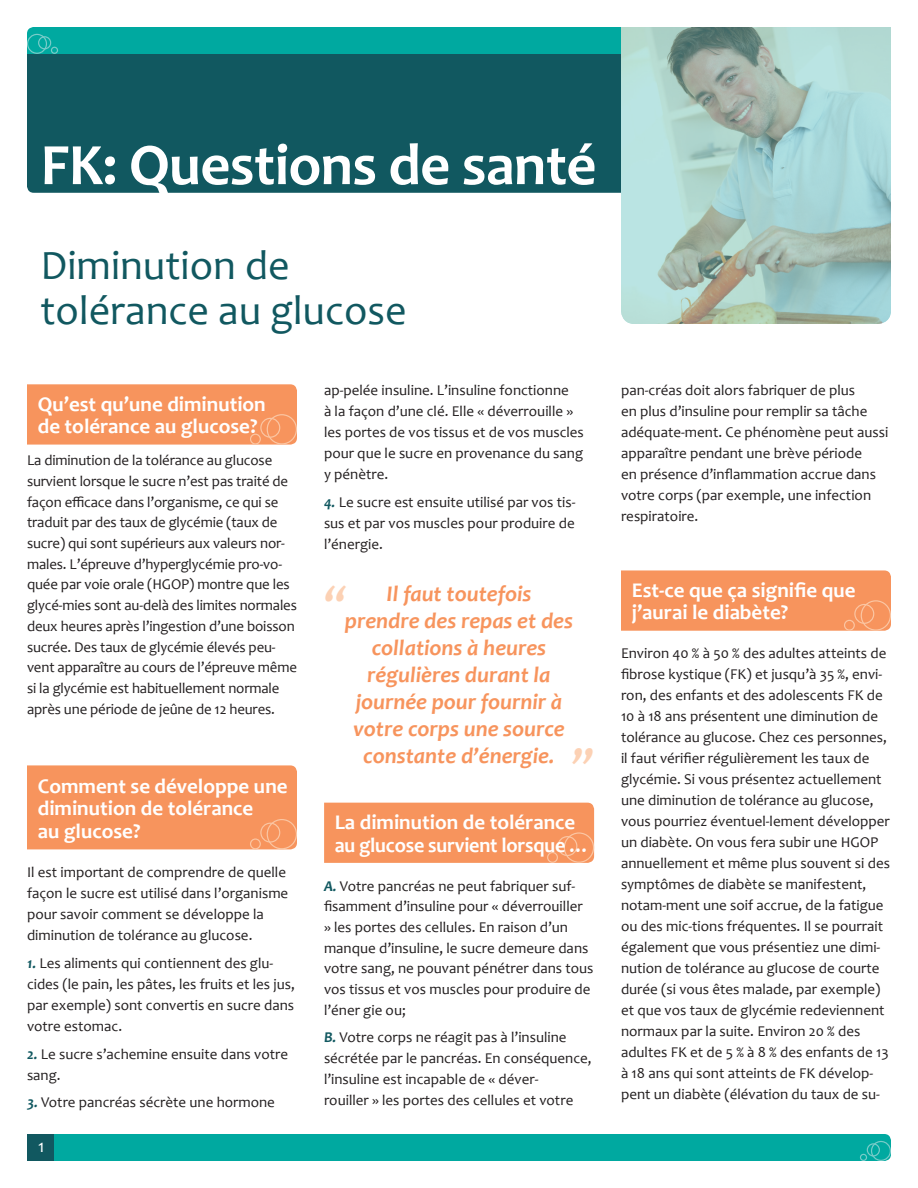
<style>
.page{position:relative;width:918px;height:1188px;background:#fff}
.page>*{position:absolute;margin:0;border:0;box-sizing:border-box;transform-origin:0 0}
.t1{font:700 59.25px "Candara";letter-spacing:-.01em;color:#fff}
.t2{font:italic 700 45px "Candara";color:#fcd1b4}
.t3{font:42px/45px "Candara";color:#115860}
.t4{font:italic 700 22.5px/27px "Candara";color:#f7945d;text-align:center}
.t5{font:700 21px/22.5px "Candara";color:#fff}
.t6{font:18px "Candara";color:#fff}
.t7{font:15px/21px "Candara";color:#231f20}
.s1{font-weight:700;font-style:italic;color:#115860}
</style>
<div class="page">
<div style="left:27px;top:27px;width:594px;height:27px;background:#00a9a0"></div>
<div style="left:27px;top:54px;width:594px;height:139px;background:#115860"></div>
<div style="left:54px;top:1134px;width:837px;height:27px;background:#00a9a0"></div>
<div style="left:27px;top:1134px;width:27px;height:27px;background:#115860"></div>
<div style="left:871px;top:1141px;width:20px;height:20px;border:1px solid #79ccc9;border-radius:50%"></div>
<div style="left:867px;top:1143px;width:13px;height:14px;border:1px solid #79ccc9;border-radius:50%"></div>
<div style="left:860px;top:1154px;width:7px;height:7px;border:1px solid #79ccc9;border-radius:50%"></div>
<div style="left:27px;top:34px;width:20px;height:20px;border:1px solid #79ccc9;border-radius:50%"></div>
<div style="left:38px;top:36px;width:13px;height:13px;border:1px solid #79ccc9;border-radius:50%"></div>
<div style="left:51px;top:47px;width:7px;height:7px;border:1px solid #79ccc9;border-radius:50%"></div>
<div style="left:27px;top:384px;width:270px;height:61px;background:#f7945d"></div>
<div style="left:267px;top:414px;width:30px;height:31px;border:1px solid #fbc6a3;border-radius:50%"></div>
<div style="left:260px;top:418px;width:20px;height:20px;border:1px solid #fbc6a3;border-radius:50%"></div>
<div style="left:250px;top:434px;width:11px;height:11px;border:1px solid #fbc6a3;border-radius:50%"></div>
<div style="left:27px;top:765px;width:270px;height:84px;background:#f7945d"></div>
<div style="left:267px;top:819px;width:30px;height:30px;border:1px solid #fbc6a3;border-radius:50%"></div>
<div style="left:260px;top:823px;width:20px;height:20px;border:1px solid #fbc6a3;border-radius:50%"></div>
<div style="left:250px;top:838px;width:11px;height:11px;border:1px solid #fbc6a3;border-radius:50%"></div>
<div style="left:324px;top:803px;width:270px;height:60px;background:#f7945d"></div>
<div style="left:564px;top:832px;width:30px;height:31px;border:1px solid #fbc6a3;border-radius:50%"></div>
<div style="left:557px;top:836px;width:20px;height:20px;border:1px solid #fbc6a3;border-radius:50%"></div>
<div style="left:547px;top:852px;width:11px;height:11px;border:1px solid #fbc6a3;border-radius:50%"></div>
<div style="left:621px;top:570px;width:270px;height:61px;background:#f7945d"></div>
<div style="left:861px;top:600px;width:30px;height:31px;border:1px solid #fbc6a3;border-radius:50%"></div>
<div style="left:854px;top:604px;width:20px;height:20px;border:1px solid #fbc6a3;border-radius:50%"></div>
<div style="left:844px;top:620px;width:11px;height:11px;border:1px solid #fbc6a3;border-radius:50%"></div>
<img style="left:621px;top:27px;width:270px;height:297px">
<p class="t1" style="left:40px;top:129px;width:557px">FK: Questions de santé</p>
<p class="t3" style="left:40px;top:243px;width:368px">Diminution de tolérance au glucose</p>
<p class="t5" style="left:38px;top:393px;width:230px">Qu’est qu’une diminution de tolérance au glucose?</p>
<p class="t7" style="left:27px;top:450px;width:272px">La diminution de la tolérance au glucose survient lorsque le sucre n’est pas traité de façon efficace dans l’organisme, ce qui se traduit par des taux de glycémie (taux de sucre) qui sont supérieurs aux valeurs nor&shy;males. L’épreuve d’hyperglycémie pro-vo&shy;quée par voie orale (HGOP) montre que les glycé-mies sont au-delà des limites normales deux heures après l’ingestion d’une boisson sucrée. Des taux de glycémie élevés peu&shy;vent apparaître au cours de l’épreuve même si la glycémie est habituellement normale après une période de jeûne de 12 heures.</p>
<p class="t5" style="left:38px;top:774px;width:251px">Comment se développe une diminution de tolérance<br>au glucose?</p>
<p class="t7" style="left:27px;top:862px;width:263px">Il est important de comprendre de quelle façon le sucre est utilisé dans l’organisme pour savoir comment se développe la diminution de tolérance au glucose.</p>
<p class="t7" style="left:27px;top:953px;width:269px"><span class="s1">1.</span> Les aliments qui contiennent des glu&shy;cides (le pain, les pâtes, les fruits et les jus, par exemple) sont convertis en sucre dans votre estomac.</p>
<p class="t7" style="left:27px;top:1043px;width:263px"><span class="s1">2.</span> Le sucre s’achemine ensuite dans votre sang.</p>
<p class="t7" style="left:27px;top:1092px;width:250px"><span class="s1">3.</span> Votre pancréas sécrète une hormone</p>
<p class="t6" style="left:38px;top:1135px;width:8px">1</p>
<p class="t7" style="left:324px;top:380px;width:261px">ap-pelée insuline. L’insuline fonctionne<br>à la façon d’une clé. Elle « déverrouille » les portes de vos tissus et de vos muscles pour que le sucre en provenance du sang y pénètre.</p>
<p class="t7" style="left:324px;top:492px;width:253px;text-align:justify"><span class="s1">4.</span> Le sucre est ensuite utilisé par vos tis&shy;sus et par vos muscles pour produire de l’énergie.</p>
<p class="t2" style="left:324px;top:575px;width:24px">“</p>
<p class="t4" style="left:387px;top:581px;width:146px">Il faut toutefois</p>
<p class="t4" style="left:345px;top:608px;width:230px">prendre des repas et des collations à heures</p>
<p class="t4" style="left:356px;top:662px;width:208px">régulières durant la journée pour fournir à</p>
<p class="t4" style="left:353px;top:716px;width:213px">votre corps une source constante d’énergie.</p>
<p class="t2" style="left:571px;top:737px;width:24px">”</p>
<p class="t5" style="left:335px;top:811px;width:256px">La diminution de tolérance au glucose survient lorsque …</p>
<p class="t7" style="left:324px;top:875px;width:271px"><span class="s1">A.</span> Votre pancréas ne peut fabriquer suf&shy;fisamment d’insuline pour « déverrouiller<br>» les portes des cellules. En raison d’un manque d’insuline, le sucre demeure dans votre sang, ne pouvant pénétrer dans tous vos tissus et vos muscles pour produire de l’éner gie ou;</p>
<p class="t7" style="left:324px;top:1027px;width:269px"><span class="s1">B.</span> Votre corps ne réagit pas à l’insuline sécrétée par le pancréas. En conséquence, l’insuline est incapable de « déver-<br>rouiller » les portes des cellules et votre</p>
<p class="t7" style="left:621px;top:380px;width:269px">pan-créas doit alors fabriquer de plus<br>en plus d’insuline pour remplir sa tâche adéquate-ment. Ce phénomène peut aussi apparaître pendant une brève période<br>en présence d’inflammation accrue dans votre corps (par exemple, une infection respiratoire.</p>
<p class="t5" style="left:632px;top:579px;width:225px">Est-ce que ça signifie que j’aurai le diabète?</p>
<p class="t7" style="left:621px;top:643px;width:270px">Environ 40 % à 50 % des adultes atteints de fibrose kystique (FK) et jusqu’à 35 %, envi&shy;ron, des enfants et des adolescents FK de 10 à 18 ans présentent une diminution de tolérance au glucose. Chez ces personnes, il faut vérifier régulièrement les taux de glycémie. Si vous présentez actuellement une diminution de tolérance au glucose, vous pourriez éventuel-lement développer un diabète. On vous fera subir une HGOP annuellement et même plus souvent si des symptômes de diabète se manifestent, notam-ment une soif accrue, de la fatigue ou des mic-tions fréquentes. Il se pourrait également que vous présentiez une dimi&shy;nution de tolérance au glucose de courte durée (si vous êtes malade, par exemple) et que vos taux de glycémie redeviennent normaux par la suite. Environ 20 % des adultes FK et de 5 % à 8 % des enfants de 13 à 18 ans qui sont atteints de FK dévelop&shy;pent un diabète (élévation du taux de su-</p>
</div>
